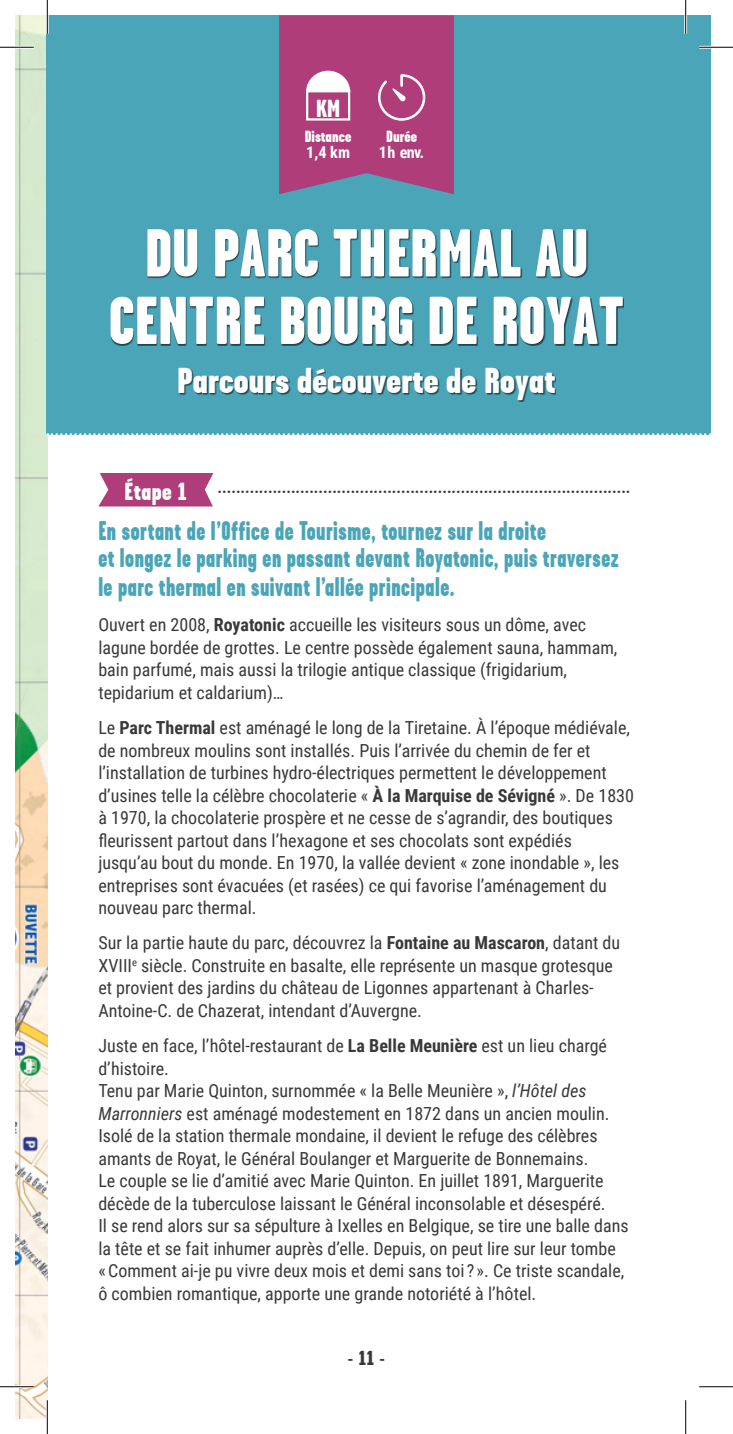
<style>
.page{position:relative;width:733px;height:1434px;background:#fff}
.page>*{position:absolute;margin:0;border:0;box-sizing:border-box;transform-origin:0 0}
.t1{font:900 67.5px/67.5px "Garage Gothic";color:#fff;text-align:center}
.t2{font:900 36px "Garage Gothic";color:#fff;scale:1.06 1}
.t3{font:900 27px/28.1px "Garage Gothic";letter-spacing:.02em;color:#4ba5b8;scale:.85 1}
.t4{font:900 24.75px "Garage Gothic";color:#fff}
.t5{font:900 20.25px "Garage Gothic";color:#393939}
.t6{font:18px/22.5px "Roboto Condensed";color:#393939}
.t7{font:900 16.2px "Garage Gothic";color:#fff}
.t8{font:700 16.2px "Roboto Condensed";letter-spacing:-.02em;color:#fff}
.t9{font:700 15.75px "Roboto Condensed";color:#393939}
.s1{font-family:"Garage Gothic";font-weight:900;font-size:24.75px;color:#fff}
.s2{font-weight:700}
.s3{font-style:italic}
</style>
<div class="page">
<img style="left:15px;top:15px;width:32px;height:1404px">
<div style="left:46px;top:15px;width:664px;height:419px;background:#4ba5b8"></div>
<div style="left:111px;top:230px;width:512px;height:115px;background:#000;opacity:.6"></div>
<div style="left:179px;top:369px;width:377px;height:33px;background:#000;opacity:.6"></div>
<svg style="left:47px;top:433px;width:663px;height:2px"></svg>
<svg style="left:98px;top:473px;width:115px;height:33px;background:#b44d84"></svg>
<svg style="left:279px;top:15px;width:175px;height:179px;background:#ab4c83"></svg>
<hr style="left:0;top:46px;width:34px;height:3px;background:#fff">
<hr style="left:699px;top:46px;width:33px;height:3px;background:#fff">
<hr style="left:0;top:1385px;width:34px;height:3px;background:#fff">
<hr style="left:46px;top:0;width:3px;height:34px;background:#fff">
<hr style="left:46px;top:1400px;width:3px;height:34px;background:#fff">
<hr style="left:684px;top:0;width:2px;height:34px;background:#fff">
<hr style="left:0;top:47px;width:34px;height:1px;background:#000">
<hr style="left:699px;top:47px;width:33px;height:1px;background:#000">
<hr style="left:0;top:1386px;width:34px;height:1px;background:#000">
<hr style="left:699px;top:1386px;width:33px;height:1px;background:#000">
<hr style="left:47px;top:0;width:1px;height:34px;background:#000">
<hr style="left:47px;top:1400px;width:1px;height:34px;background:#000">
<hr style="left:685px;top:0;width:1px;height:34px;background:#000">
<hr style="left:685px;top:1400px;width:1px;height:34px;background:#000">
<h3 class="t4" style="left:316px;top:94px;width:26px">KM</h3>
<p class="t7" style="left:305px;top:127px;width:48px">Distance</p>
<p class="t8" style="left:306px;top:141px;width:45px">1,4 km</p>
<p class="t7" style="left:386px;top:127px;width:32px">Durée</p>
<p class="t8" style="left:379px;top:141px;width:47px">1h env.</p>
<h1 class="t1" style="left:109px;top:219px;width:516px">DU PARC THERMAL AU<br>CENTRE BOURG DE ROYAT</h1>
<h2 class="t2" style="left:177px;top:361px;width:358px">Parcours découverte de Royat</h2>
<p class="t9" style="left:124px;top:476px;width:507px"><span class="s1">Étape 1</span> ..........................................................................................</p>
<h3 class="t3" style="left:98px;top:516px;width:613px">En sortant de l’Office de Tourisme, tournez sur la droite<br>et longez le parking en passant devant Royatonic, puis traversez le parc thermal en suivant l’allée principale.</h3>
<p class="t6" style="left:98px;top:613px;width:520px">Ouvert en 2008, <span class="s2">Royatonic</span> accueille les visiteurs sous un dôme, avec lagune bordée de grottes. Le centre possède également sauna, hammam, bain parfumé, mais aussi la trilogie antique classique (frigidarium, tepidarium et caldarium)…</p>
<p class="t6" style="left:98px;top:716px;width:537px">Le <span class="s2">Parc Thermal</span> est aménagé le long de la Tiretaine. À l’époque médiévale, de nombreux moulins sont installés. Puis l’arrivée du chemin de fer et l’installation de turbines hydro-électriques permettent le développement d’usines telle la célèbre chocolaterie « <span class="s2">À la Marquise de Sévigné</span> ». De 1830 à 1970, la chocolaterie prospère et ne cesse de s’agrandir, des boutiques fleurissent partout dans l’hexagone et ses chocolats sont expédiés jusqu’au bout du monde. En 1970, la vallée devient « zone inondable », les entreprises sont évacuées (et rasées) ce qui favorise l’aménagement du nouveau parc thermal.</p>
<p class="t6" style="left:98px;top:931px;width:523px">Sur la partie haute du parc, découvrez la <span class="s2">Fontaine au Mascaron</span>, datant du XVIII<sup>e</sup> siècle. Construite en basalte, elle représente un masque grotesque et provient des jardins du château de Ligonnes appartenant à Charles-Antoine-C. de Chazerat, intendant d’Auvergne.</p>
<p class="t6" style="left:98px;top:1034px;width:531px">Juste en face, l’hôtel-restaurant de <span class="s2">La Belle Meunière</span> est un lieu chargé d’histoire.<br>Tenu par Marie Quinton, surnommée « la Belle Meunière », <span class="s3">l’Hôtel des Marronniers</span> est aménagé modestement en 1872 dans un ancien moulin.<br>Isolé de la station thermale mondaine, il devient le refuge des célèbres amants de Royat, le Général Boulanger et Marguerite de Bonnemains.<br>Le couple se lie d’amitié avec Marie Quinton. En juillet 1891, Marguerite décède de la tuberculose laissant le Général inconsolable et désespéré.<br>Il se rend alors sur sa sépulture à Ixelles en Belgique, se tire une balle dans la tête et se fait inhumer auprès d’elle. Depuis, on peut lire sur leur tombe<br>« Comment ai-je pu vivre deux mois et demi sans toi ? ». Ce triste scandale, ô combien romantique, apporte une grande notoriété à l’hôtel.</p>
<p class="t5" style="left:348px;top:1346px;width:39px">- 11 -</p>
</div>
